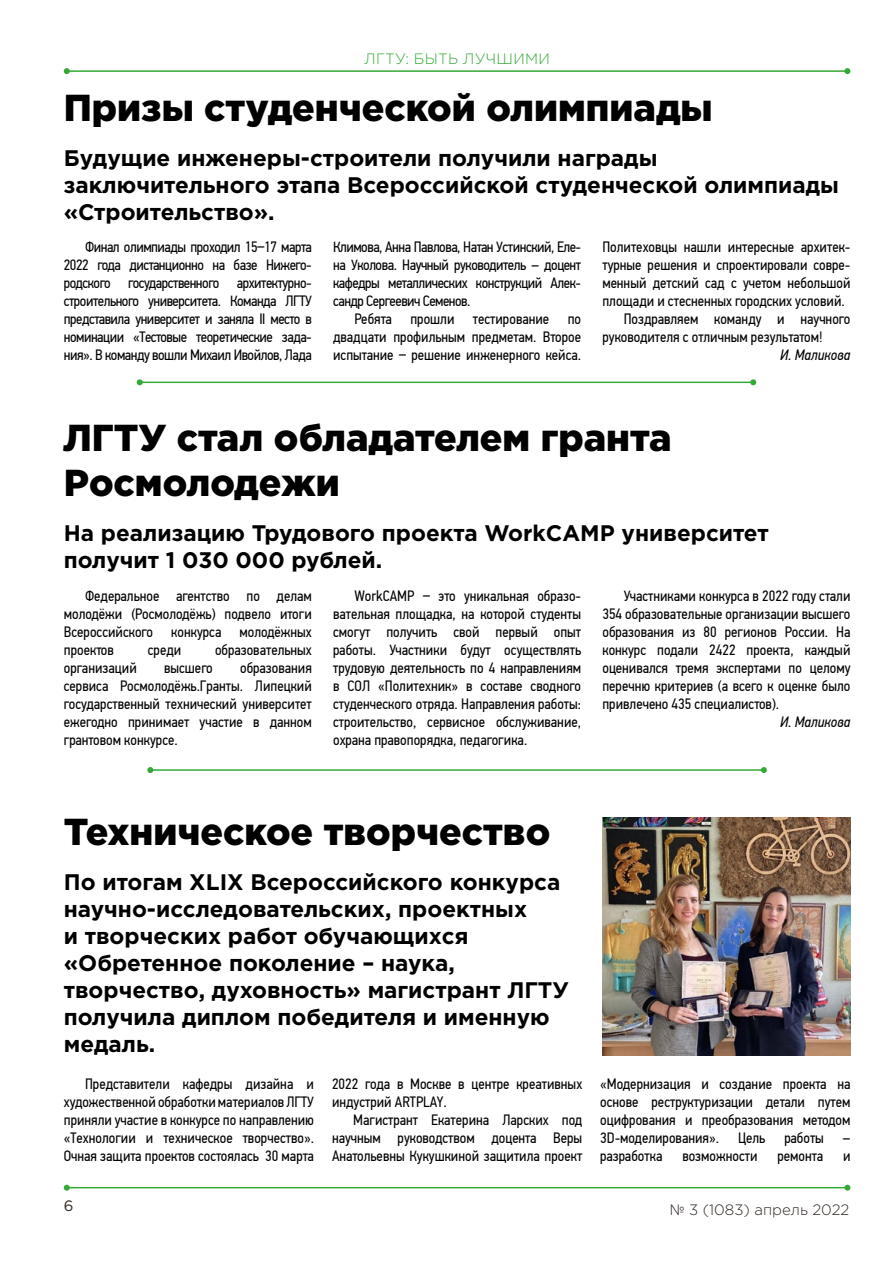
<style>
.page{position:relative;width:893px;height:1263px;background:#fff}
.page>*{position:absolute;margin:0;border:0;box-sizing:border-box;transform-origin:0 0}
.t1{font:900 37.5px/45px "Gotham Pro";color:#000}
.t2{font:700 22.5px/27px "Gotham Pro";color:#000}
.t3{font:15px/18px "PF Din Text Cond Pro";color:#000;text-align:justify}
.t4{font:italic 15px "PF Din Text Cond Pro";color:#000}
.t5{font:300 15px "Gotham Pro";color:#2f2722}
.t6{font:300 15px "Gotham Pro";letter-spacing:.02em;color:#35a936}
.t7{font:15px "Gotham Pro";color:#2f2722}
</style>
<div class="page">
<hr style="left:67px;top:70px;width:780px;height:2px;background:#35a936">
<svg style="left:64px;top:68px;width:6px;height:6px"></svg>
<svg style="left:844px;top:68px;width:6px;height:6px"></svg>
<hr style="left:67px;top:1187px;width:780px;height:1px;background:#35a936">
<svg style="left:64px;top:1185px;width:6px;height:6px"></svg>
<svg style="left:844px;top:1185px;width:6px;height:6px"></svg>
<img style="left:602px;top:817px;width:248px;height:238px">
<hr style="left:150px;top:769px;width:614px;height:2px;background:#35a936">
<svg style="left:147px;top:767px;width:6px;height:6px"></svg>
<svg style="left:761px;top:767px;width:6px;height:6px"></svg>
<hr style="left:140px;top:382px;width:613px;height:1px;background:#35a936">
<svg style="left:137px;top:379px;width:6px;height:6px"></svg>
<svg style="left:750px;top:379px;width:6px;height:6px"></svg>
<p class="t6" style="left:364px;top:50px;width:187px">ЛГТУ: БЫТЬ ЛУЧШИМИ</p>
<h1 class="t1" style="left:64px;top:84px;width:650px">Призы студенческой олимпиады</h1>
<h2 class="t2" style="left:64px;top:144px;width:777px">Будущие инженеры-строители получили награды заключительного этапа Всероссийской студенческой олимпиады «Строительство».</h2>
<p class="t3" style="left:64px;top:237px;width:250px;text-indent:21px">Финал олимпиады проходил 15–17 марта 2022 года дистанционно на базе Нижего&shy;родского государственного архитектурно&shy;строительного университета. Команда ЛГТУ представила университет и заняла II место в номинации «Тестовые теоретические зада&shy;ния». В команду вошли Михаил Ивойлов, Лада</p>
<p class="t3" style="left:333px;top:237px;width:250px">Климова, Анна Павлова, Натан Устинский, Еле&shy;на Уколова. Научный руководитель – доцент кафедры металлических конструкций Алек&shy;сандр Сергеевич Семенов.</p>
<p class="t3" style="left:333px;top:309px;width:250px;text-indent:21px">Ребята прошли тестирование по двадцати профильным предметам. Второе испытание – решение инженерного кейса.</p>
<p class="t3" style="left:602px;top:237px;width:250px">Политеховцы нашли интересные архитек-</p>
<p class="t3" style="left:602px;top:255px;width:250px">турные решения и спроектировали совре-</p>
<p class="t3" style="left:602px;top:273px;width:250px">менный детский сад с учетом небольшой</p>
<p class="t3" style="left:602px;top:291px;width:244px">площади и стесненных городских условий.</p>
<p class="t3" style="left:624px;top:309px;width:228px">Поздравляем команду и научного</p>
<p class="t3" style="left:602px;top:327px;width:222px">руководителя с отличным результатом!</p>
<p class="t4" style="left:780px;top:346px;width:72px">И. Маликова</p>
<h1 class="t1" style="left:64px;top:414px;width:609px">ЛГТУ стал обладателем гранта<br>Росмолодежи</h1>
<h2 class="t2" style="left:64px;top:519px;width:706px">На реализацию Трудового проекта WorkCAMP университет получит 1 030 000 рублей.</h2>
<p class="t3" style="left:64px;top:587px;width:250px;text-indent:21px">Федеральное агентство по делам молодёжи (Росмолодёжь) подвело итоги Всероссийского конкурса молодёжных проектов</p>
<p class="t3" style="left:148px;top:641px;width:35px">среди</p>
<p class="t3" style="left:215px;top:641px;width:98px">образовательных</p>
<p class="t3" style="left:64px;top:659px;width:250px;text-indent:176px">образования сервиса Росмолодёжь.Гранты. Липецкий государственный технический университет ежегодно принимает участие в данном грантовом конкурсе.</p>
<p class="t3" style="left:64px;top:659px;width:74px">организаций</p>
<p class="t3" style="left:164px;top:659px;width:50px">высшего</p>
<p class="t3" style="left:333px;top:587px;width:250px;text-indent:21px">WorkCAMP – это уникальная образо&shy;вательная площадка, на которой студенты смогут получить свой первый опыт работы. Участники будут осуществлять трудовую деятельность по 4 направлениям в СОЛ «Политехник» в составе сводного студенческого отряда. Направления работы: строительство, сервисное обслуживание, охрана правопорядка, педагогика.</p>
<p class="t3" style="left:602px;top:587px;width:250px;text-indent:21px">Участниками конкурса в 2022 году стали 354 образовательные организации высшего образования из 80 регионов России. На конкурс подали 2422 проекта, каждый оценивался тремя экспертами по целому перечню критериев (а всего к оценке было привлечено 435 специалистов).</p>
<p class="t4" style="left:780px;top:713px;width:72px">И. Маликова</p>
<h1 class="t1" style="left:64px;top:808px;width:488px">Техническое творчество</h1>
<h2 class="t2" style="left:64px;top:868px;width:507px">По итогам XLIX Всероссийского конкурса научно-исследовательских, проектных<br>и творческих работ обучающихся «Обретенное поколение – наука, творчество, духовность» магистрант ЛГТУ получила диплом победителя и именную медаль.</h2>
<p class="t3" style="left:64px;top:1075px;width:252px;text-indent:21px">Представители кафедры дизайна и художественной обработки материалов ЛГТУ приняли участие в конкурсе по направлению «Технологии и техническое творчество».<br>Очная защита проектов состоялась 30 марта</p>
<p class="t3" style="left:332px;top:1075px;width:252px">2022 года в Москве в центре креативных индустрий ARTPLAY.</p>
<p class="t3" style="left:332px;top:1111px;width:252px;text-indent:21px">Магистрант Екатерина Ларских под научным руководством доцента Веры Анатольевны Кукушкиной защитила проект</p>
<p class="t3" style="left:600px;top:1075px;width:252px">«Модернизация и создание проекта на основе реструктуризации детали путем оцифрования и преобразования методом 3D-моделирования».</p>
<p class="t3" style="left:738px;top:1129px;width:29px">Цель</p>
<p class="t3" style="left:784px;top:1129px;width:41px">работы</p>
<p class="t3" style="left:843px;top:1129px;width:9px">–</p>
<p class="t3" style="left:600px;top:1147px;width:64px">разработка</p>
<p class="t3" style="left:682px;top:1147px;width:77px">возможности</p>
<p class="t3" style="left:777px;top:1147px;width:47px">ремонта</p>
<p class="t3" style="left:843px;top:1147px;width:9px">и</p>
<p class="t7" style="left:64px;top:1197px;width:11px">6</p>
<p class="t5" style="left:670px;top:1202px;width:181px">№ 3 (1083) апрель 2022</p>
</div>
